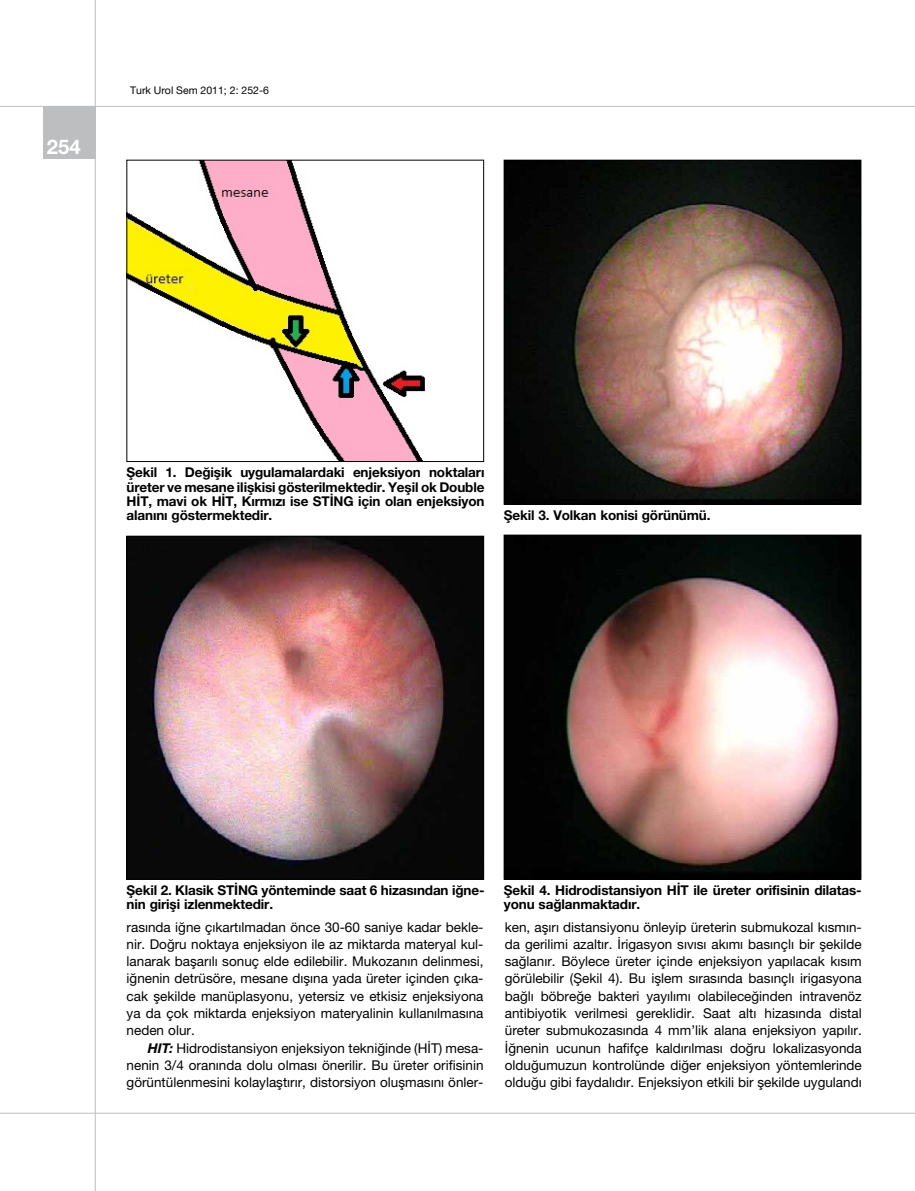
<style>
.page{position:relative;width:915px;height:1191px;background:#fff}
.page>*{position:absolute;margin:0;border:0;box-sizing:border-box;transform-origin:0 0}
.t1{font:700 20.25px "Helvetica Neu";color:#fff}
.t2{font:13.5px/17.2px "Helvetica Neu";color:#000;text-align:justify}
.t3{font:700 13.5px/14.2px "Helvetica Neu";letter-spacing:-.01em;color:#000}
.t4{font:10.5px "Helvetica Neu";color:#000}
.s1{font-family:"Helvetica Neue LT Std";font-weight:700;font-style:italic}
</style>
<div class="page">
<div style="left:43px;top:106px;width:52px;height:53px;background:#bcbec0"></div>
<hr style="left:95px;top:0;width:1px;height:1191px;background:#bcbec0">
<hr style="left:0;top:106px;width:914px;height:1px;background:#bcbec0">
<hr style="left:0;top:1113px;width:914px;height:1px;background:#bcbec0">
<img style="left:128px;top:162px;width:297px;height:298px">
<div style="left:126px;top:160px;width:357px;height:302px;border:1px solid #000"></div>
<img style="left:505px;top:162px;width:353px;height:340px">
<div style="left:503px;top:160px;width:357px;height:344px;border:1px solid #000"></div>
<img style="left:128px;top:538px;width:353px;height:339px">
<div style="left:126px;top:536px;width:357px;height:343px;border:1px solid #000"></div>
<img style="left:505px;top:537px;width:353px;height:340px">
<div style="left:503px;top:535px;width:357px;height:344px;border:1px solid #000"></div>
<h1 class="t1" style="left:47px;top:134px;width:35px">254</h1>
<p class="t4" style="left:130px;top:84px;width:140px">Turk Urol Sem 2011; 2: 252-6</p>
<p class="t3" style="left:126px;top:465px;width:359px;text-align:justify">Şekil 1. Değişik uygulamalardaki enjeksiyon noktaları üreter ve mesane ilişkisi gösterilmektedir. Yeşil ok Double HİT, mavi ok HİT, Kırmızı ise STİNG için olan enjeksiyon alanını göstermektedir.</p>
<p class="t3" style="left:503px;top:508px;width:208px">Şekil 3. Volkan konisi görünümü.</p>
<p class="t3" style="left:126px;top:882px;width:359px">Şekil 2. Klasik STİNG yönteminde saat 6 hizasından iğne&shy;nin girişi izlenmektedir.</p>
<p class="t3" style="left:503px;top:882px;width:359px">Şekil 4. Hidrodistansiyon HİT ile üreter orifisinin dilatas&shy;yonu sağlanmaktadır.</p>
<p class="t2" style="left:126px;top:918px;width:358px">rasında iğne çıkartılmadan önce 30-60 saniye kadar bekle&shy;nir. Doğru noktaya enjeksiyon ile az miktarda materyal kul&shy;lanarak başarılı sonuç elde edilebilir. Mukozanın delinmesi, iğnenin detrüsöre, mesane dışına yada üreter içinden çıka&shy;cak şekilde manüplasyonu, yetersiz ve etkisiz enjeksiyona ya da çok miktarda enjeksiyon materyalinin kullanılmasına neden olur.</p>
<p class="t2" style="left:126px;top:1038px;width:358px;text-indent:21px"><span class="s1">HIT:</span> Hidrodistansiyon enjeksiyon tekniğinde (HİT) mesa&shy;nenin 3/4 oranında dolu olması önerilir. Bu üreter orifisinin görüntülenmesini kolaylaştırır, distorsiyon oluşmasını önler-</p>
<p class="t2" style="left:504px;top:918px;width:358px">ken, aşırı distansiyonu önleyip üreterin submukozal kısmın&shy;da gerilimi azaltır. İrigasyon sıvısı akımı basınçlı bir şekilde sağlanır. Böylece üreter içinde enjeksiyon yapılacak kısım görülebilir (Şekil 4). Bu işlem sırasında basınçlı irigasyona bağlı böbreğe bakteri yayılımı olabileceğinden intravenöz antibiyotik verilmesi gereklidir. Saat altı hizasında distal üreter submukozasında 4 mm’lik alana enjeksiyon yapılır.<br>İğnenin ucunun hafifçe kaldırılması doğru lokalizasyonda olduğumuzun kontrolünde diğer enjeksiyon yöntemlerinde olduğu gibi faydalıdır. Enjeksiyon etkili bir şekilde uygulandı</p>
</div>
